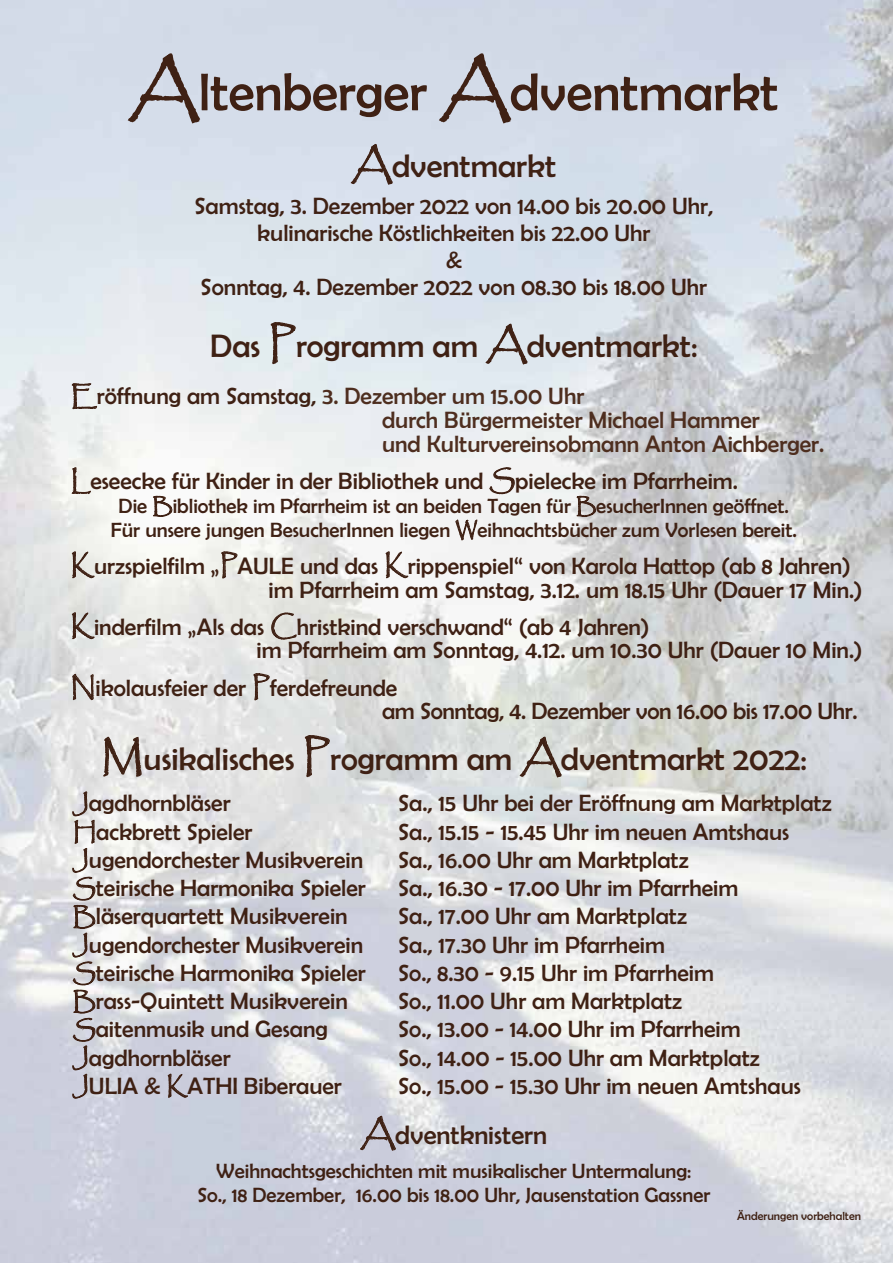
<style>
.page{position:relative;width:893px;height:1263px;background:#fff}
.page>*{position:absolute;margin:0;border:0;box-sizing:border-box;transform-origin:0 0}
.t1{font:53.4px "Berlin Sans FB";color:#3f2114}
.t2{font:32.7px "Berlin Sans FB";color:#3f2114}
.t3{font:26.7px "Berlin Sans FB";color:#3f2114}
.t4{font:23.7px/26.7px "Berlin Sans FB";color:#3f2114}
.t5{font:23.7px/23.7px "Berlin Sans FB";color:#4e2e1f}
.t6{font:20.85px/23.7px "Berlin Sans FB";color:#3f2114;text-align:center}
.t7{font:11.85px "Berlin Sans FB";color:#3f2114}
.s1{font-family:"Papyrus";font-size:71.25px}
.s2{font-family:"Papyrus";font-size:41.55px}
.s3{font-family:"Papyrus";font-size:26.7px;color:#3f2114}
.s4{color:#3f2114}
.s5{font-family:"Papyrus";font-size:26.7px}
.s6{font-family:"Papyrus"}
.s7{font-family:"Papyrus";font-size:35.7px}
</style>
<div class="page">
<img style="left:0;top:0;width:893px;height:1263px">
<h1 class="t1" style="left:129px;top:62px;width:651px"><span class="s1">A</span>ltenberger <span class="s1">A</span>dventmarkt</h1>
<h2 class="t2" style="left:352px;top:148px;width:206px"><span class="s2">A</span>dventmarkt</h2>
<p class="t4" style="left:195px;top:193px;width:520px;text-align:center">Samstag, 3. Dezember 2022 von 14.00 bis 20.00 Uhr, kulinarische Köstlichkeiten bis 22.00 Uhr<br>&amp;<br>Sonntag, 4. Dezember 2022 von 08.30 bis 18.00 Uhr</p>
<h2 class="t2" style="left:210px;top:328px;width:489px">Das <span class="s2">P</span>rogramm am <span class="s2">A</span>dventmarkt:</h2>
<p class="t5" style="left:382px;top:384px;width:444px;text-indent:-312px"><span class="s3">E</span><span class="s4">röffnung am Samstag,</span> 3. Dezember um 15.00 Uhr<br>durch Bürgermeister Michael Hammer<br>und Kulturvereinsobmann Anton Aichberger.</p>
<p class="t4" style="left:70px;top:467px;width:669px"><span class="s5">L</span>eseecke für Kinder in der Bibliothek und <span class="s5">S</span>pielecke im Pfarrheim.</p>
<p class="t6" style="left:111px;top:494px;width:688px">Die <span class="s6">B</span>ibliothek im Pfarrheim ist an beiden Tagen für <span class="s6">B</span>esucherInnen geöffnet.<br>Für unsere jungen BesucherInnen liegen <span class="s6">W</span>eihnachtsbücher zum Vorlesen bereit.</p>
<p class="t4" style="left:269px;top:554px;width:595px;line-height:23.7px;text-indent:-198px"><span class="s5">K</span>urzspielfilm „<span class="s5">P</span>AULE und das <span class="s5">K</span>rippenspiel“ von Karola Hattop (ab 8 Jahren) im Pfarrheim am Samstag, 3.12. um 18.15 Uhr (Dauer 17 Min.)</p>
<p class="t4" style="left:257px;top:615px;width:607px;line-height:23.7px;text-indent:-186px"><span class="s5">K</span>inderfilm „Als das <span class="s5">C</span>hristkind verschwand“ (ab 4 Jahren)<br>im Pfarrheim am Sonntag, 4.12. um 10.30 Uhr (Dauer 10 Min.)</p>
<p class="t4" style="left:382px;top:675px;width:477px;line-height:23.7px;text-indent:-312px"><span class="s5">N</span>ikolausfeier der <span class="s5">P</span>ferdefreunde<br>am Sonntag, 4. Dezember von 16.00 bis 17.00 Uhr.</p>
<h2 class="t2" style="left:101px;top:740px;width:708px"><span class="s2">M</span>usikalisches <span class="s2">P</span>rogramm am <span class="s2">A</span>dventmarkt 2022:</h2>
<p class="t4" style="left:73px;top:790px;width:159px"><span class="s6">J</span>agdhornbläser</p>
<p class="t4" style="left:398px;top:790px;width:435px">Sa., 15 Uhr bei der Eröffnung am Marktplatz</p>
<p class="t4" style="left:73px;top:818px;width:181px"><span class="s6">H</span>ackbrett Spieler</p>
<p class="t4" style="left:398px;top:818px;width:393px">Sa., 15.15 - 15.45 Uhr im neuen Amtshaus</p>
<p class="t4" style="left:73px;top:846px;width:292px"><span class="s6">J</span>ugendorchester Musikverein</p>
<p class="t4" style="left:398px;top:846px;width:292px">Sa., 16.00 Uhr am Marktplatz</p>
<p class="t4" style="left:73px;top:874px;width:295px"><span class="s6">S</span>teirische Harmonika Spieler</p>
<p class="t4" style="left:398px;top:874px;width:342px">Sa., 16.30 - 17.00 Uhr im Pfarrheim</p>
<p class="t4" style="left:73px;top:903px;width:276px"><span class="s6">B</span>läserquartett Musikverein</p>
<p class="t4" style="left:398px;top:903px;width:290px">Sa., 17.00 Uhr am Marktplatz</p>
<p class="t4" style="left:73px;top:931px;width:292px"><span class="s6">J</span>ugendorchester Musikverein</p>
<p class="t4" style="left:398px;top:931px;width:268px">Sa., 17.30 Uhr im Pfarrheim</p>
<p class="t4" style="left:73px;top:959px;width:295px"><span class="s6">S</span>teirische Harmonika Spieler</p>
<p class="t4" style="left:398px;top:959px;width:317px">So., 8.30 - 9.15 Uhr im Pfarrheim</p>
<p class="t4" style="left:73px;top:987px;width:277px"><span class="s6">B</span>rass-Quintett Musikverein</p>
<p class="t4" style="left:398px;top:987px;width:285px">So., 11.00 Uhr am Marktplatz</p>
<p class="t4" style="left:73px;top:1016px;width:256px"><span class="s6">S</span>aitenmusik und Gesang</p>
<p class="t4" style="left:398px;top:1016px;width:344px">So., 13.00 - 14.00 Uhr im Pfarrheim</p>
<p class="t4" style="left:73px;top:1044px;width:159px"><span class="s6">J</span>agdhornbläser</p>
<p class="t4" style="left:398px;top:1044px;width:363px">So., 14.00 - 15.00 Uhr am Marktplatz</p>
<p class="t4" style="left:73px;top:1072px;width:271px"><span class="s6">J</span>ULIA &amp; <span class="s6">K</span>ATHI Biberauer</p>
<p class="t4" style="left:398px;top:1072px;width:404px">So., 15.00 - 15.30 Uhr im neuen Amtshaus</p>
<p class="t3" style="left:361px;top:1120px;width:188px"><span class="s7">A</span>dventknistern</p>
<p class="t6" style="left:197px;top:1159px;width:514px">Weihnachtsgeschichten mit musikalischer Untermalung:<br>So., 18 Dezember, 16.00 bis 18.00 Uhr, Jausenstation Gassner</p>
<p class="t7" style="left:737px;top:1209px;width:125px">Änderungen vorbehalten</p>
</div>
